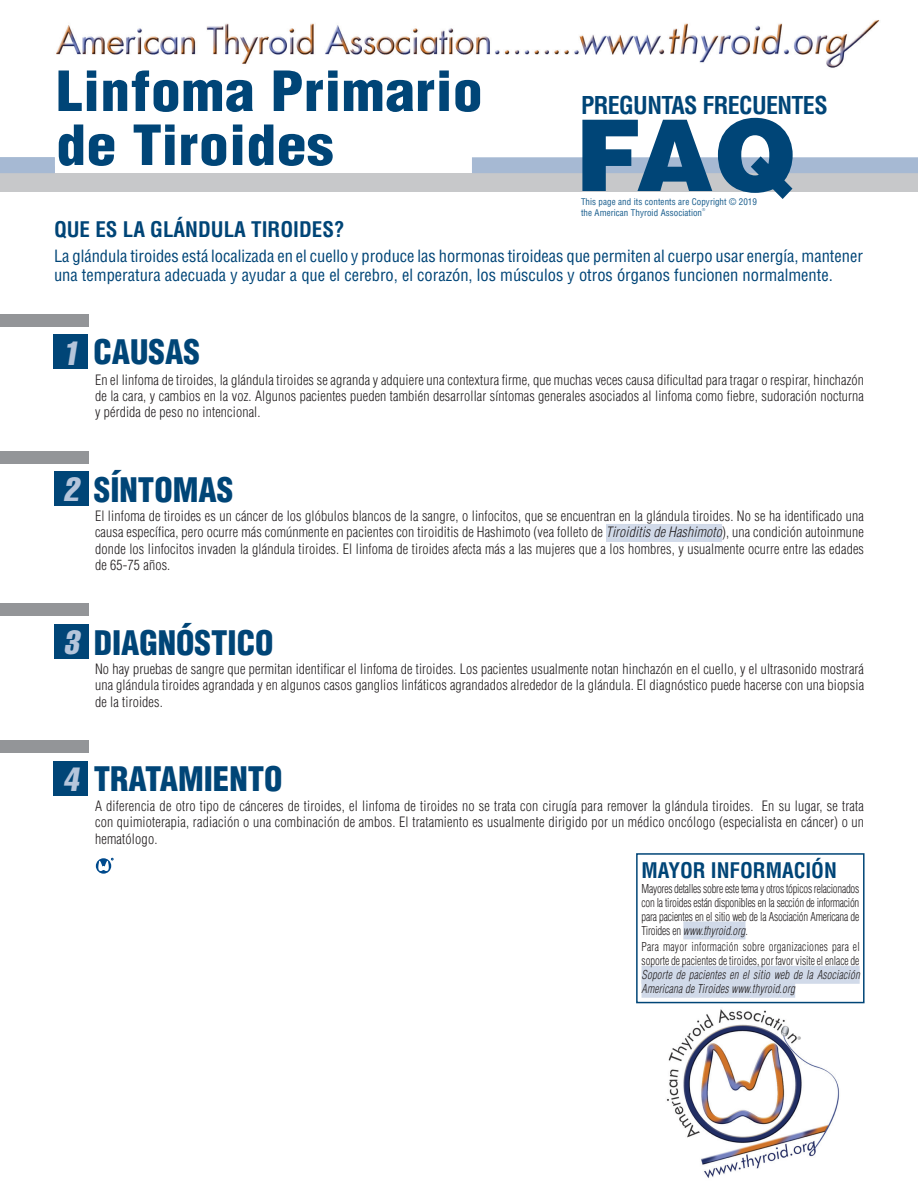
<style>
.page{position:relative;width:918px;height:1188px;background:#fff}
.page>*{position:absolute;margin:0;border:0;box-sizing:border-box;transform-origin:0 0}
.t1{font:900 99px "Helvetica";color:#004577}
.t2{font:900 condensed 54px/54px "Helvetica";letter-spacing:.01em;color:#004577;scale:1.1 1}
.t3{font:900 condensed 33px "Helvetica";color:#004577}
.t4{font:700 condensed 24px "Helvetica";letter-spacing:-.025em;color:#004577}
.t5{font:700 condensed 21px "Helvetica";color:#004577}
.t6{font:condensed 16.5px/19.5px "Helvetica";color:#004577}
.t7{font:300 condensed 13.95px/16px "Helvetica";letter-spacing:.01em;color:#231f20;text-align:justify}
.t8{font:300 condensed 12px/14px "Helvetica";letter-spacing:-.005em;color:#231f20;text-align:justify;scale:.9 1}
.t9{font:italic 300 condensed 12px/14px "Helvetica";letter-spacing:.015em;color:#231f20;scale:.9 1}
.t10{font:condensed 9px/10.8px "Helvetica";letter-spacing:.005em;color:#175c8c}
.t11{font:300 condensed 3.9px "Helvetica";color:#175c8c}
.s1{font-weight:400;font-style:italic;font-stretch:extra-condensed;color:#b5c5db}
.s2{font-style:italic}
</style>
<div class="page">
<div style="left:0;top:182px;width:918px;height:10px;background:#c7c8ca"></div>
<div style="left:606px;top:524px;width:116px;height:18px;background:#d1dae9"></div>
<div style="left:54px;top:471px;width:34px;height:34px;background:#004577"></div>
<div style="left:0;top:451px;width:88px;height:12px;background:#939598"></div>
<div style="left:54px;top:335px;width:34px;height:34px;background:#004577"></div>
<div style="left:0;top:315px;width:88px;height:12px;background:#939598"></div>
<div style="left:54px;top:624px;width:34px;height:34px;background:#004577"></div>
<div style="left:0;top:604px;width:88px;height:12px;background:#939598"></div>
<div style="left:54px;top:761px;width:34px;height:34px;background:#004577"></div>
<div style="left:0;top:741px;width:88px;height:12px;background:#939598"></div>
<img style="left:56px;top:20px;width:824px;height:48px">
<img style="left:666px;top:1009px;width:174px;height:169px">
<div style="left:0;top:173px;width:918px;height:10px;background:#c7c8ca"></div>
<svg style="left:0;top:157px;width:55px;height:16px"></svg>
<div style="left:472px;top:157px;width:446px;height:16px;background:#a6b9d3"></div>
<div style="left:636px;top:853px;width:229px;height:150px;border:2px solid #004577"></div>
<div style="left:683px;top:921px;width:62px;height:18px;background:#d1dae9"></div>
<div style="left:642px;top:966px;width:218px;height:18px;background:#d1dae9"></div>
<div style="left:642px;top:980px;width:153px;height:18px;background:#d1dae9"></div>
<svg style="left:96px;top:858px;width:17px;height:16px"></svg>
<svg style="left:797px;top:1036px;width:4px;height:5px"></svg>
<h2 class="t2" style="left:56px;top:64px;width:389px">Linfoma Primario de Tiroides</h2>
<h3 class="t4" style="left:581px;top:91px;width:248px">PREGUNTAS FRECUENTES</h3>
<h1 class="t1" style="left:575px;top:91px;width:223px">FAQ</h1>
<p class="t10" style="left:581px;top:196px;width:177px">This page and its contents are Copyright © 2019 the American Thyroid Association</p>
<p class="t11" style="left:702px;top:207px;width:5px">®</p>
<h3 class="t5" style="left:54px;top:216px;width:292px">QUE ES LA GLÁNDULA TIROIDES?</h3>
<p class="t6" style="left:54px;top:246px;width:810px">La glándula tiroides está localizada en el cuello y produce las hormonas tiroideas que permiten al cuerpo usar energía, mantener una temperatura adecuada y ayudar a que el cerebro, el corazón, los músculos y otros órganos funcionen normalmente.</p>
<h3 class="t3" style="left:63px;top:331px;width:138px"><span class="s1">1</span> CAUSAS</h3>
<p class="t7" style="left:95px;top:372px;width:771px">En el linfoma de tiroides, la glándula tiroides se agranda y adquiere una contextura firme, que muchas veces causa dificultad para tragar o respirar, hinchazón de la cara, y cambios en la voz. Algunos pacientes pueden también desarrollar síntomas generales asociados al linfoma como fiebre, sudoración nocturna y pérdida de peso no intencional.</p>
<h3 class="t3" style="left:63px;top:469px;width:171px"><span class="s1">2</span> SÍNTOMAS</h3>
<p class="t7" style="left:95px;top:508px;width:770px">El linfoma de tiroides es un cáncer de los glóbulos blancos de la sangre, o linfocitos, que se encuentran en la glándula tiroides. No se ha identificado una causa específica, pero ocurre más comúnmente en pacientes con tiroiditis de Hashimoto (vea folleto de <span class="s2">Tiroiditis de Hashimoto</span>), una condición autoinmune donde los linfocitos invaden la glándula tiroides. El linfoma de tiroides afecta más a las mujeres que a los hombres, y usualmente ocurre entre las edades de 65-75 años.</p>
<h3 class="t3" style="left:63px;top:622px;width:211px"><span class="s1">3</span> DIAGNÓSTICO</h3>
<p class="t7" style="left:95px;top:661px;width:771px">No hay pruebas de sangre que permitan identificar el linfoma de tiroides. Los pacientes usualmente notan hinchazón en el cuello, y el ultrasonido mostrará una glándula tiroides agrandada y en algunos casos ganglios linfáticos agrandados alrededor de la glándula. El diagnóstico puede hacerse con una biopsia de la tiroides.</p>
<h3 class="t3" style="left:63px;top:758px;width:221px"><span class="s1">4</span> TRATAMIENTO</h3>
<p class="t7" style="left:95px;top:798px;width:771px">A diferencia de otro tipo de cánceres de tiroides, el linfoma de tiroides no se trata con cirugía para remover la glándula tiroides. En su lugar, se trata con quimioterapia, radiación o una combinación de ambos. El tratamiento es usualmente dirigido por un médico oncólogo (especialista en cáncer) o un hematólogo.</p>
<h3 class="t5" style="left:642px;top:857px;width:197px">MAYOR INFORMACIÓN</h3>
<p class="t8" style="left:642px;top:882px;width:244px">Mayores detalles sobre este tema y otros tópicos relacionados con la tiroides están disponibles en la sección de información para pacientes en el sitio web de la Asociación Americana de Tiroides en <span class="s2">www.thyroid.org</span>.</p>
<p class="t8" style="left:642px;top:940px;width:244px">Para mayor información sobre organizaciones para el soporte de pacientes de tiroides, por favor visite el enlace de</p>
<p class="t9" style="left:642px;top:968px;width:244px">Soporte de pacientes en el sitio web de la Asociación<br>Americana de Tiroides www.thyroid.org</p>
</div>
